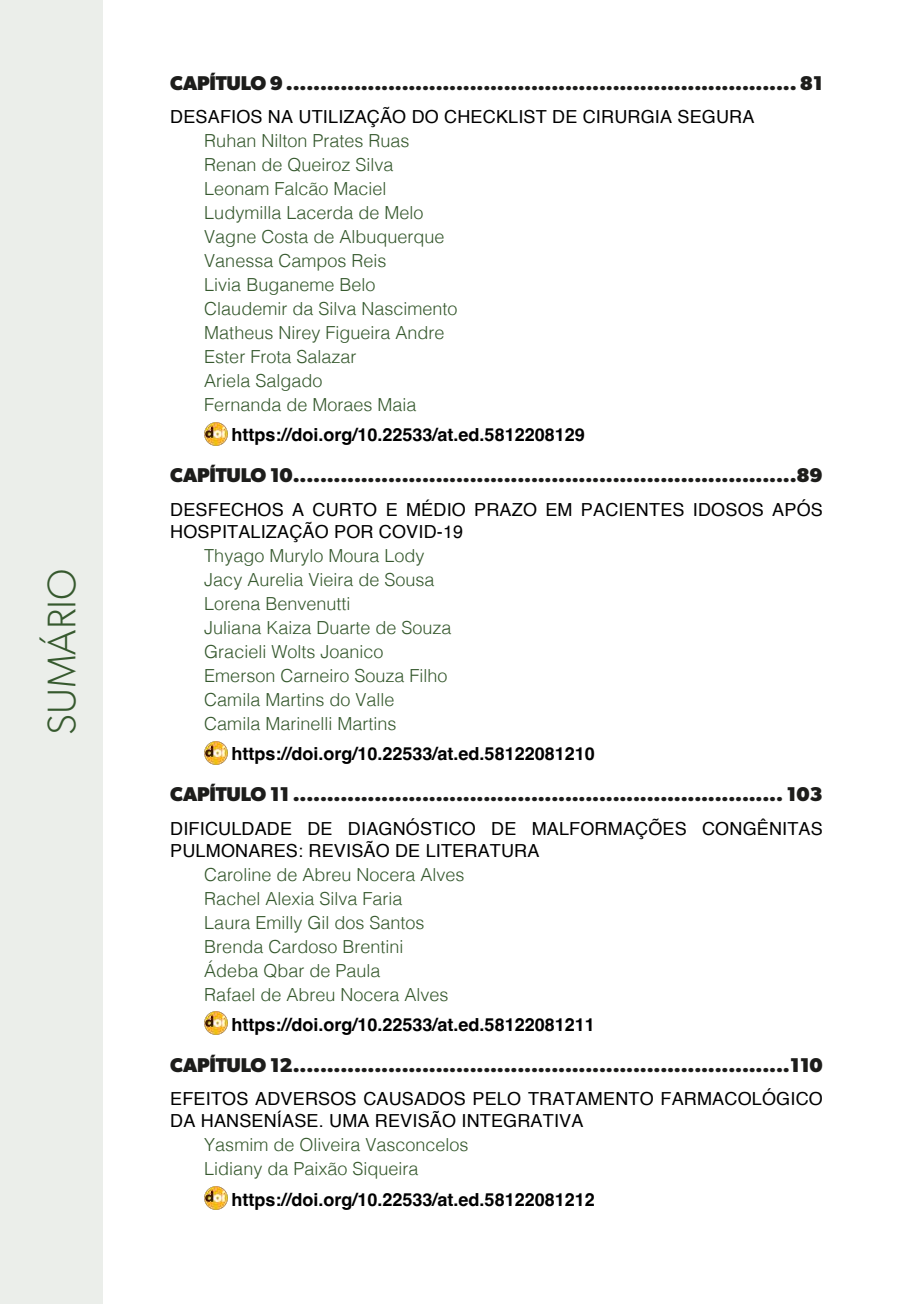
<style>
.page{position:relative;width:908px;height:1304px;background:#fff}
.page>*{position:absolute;margin:0;border:0;box-sizing:border-box;transform-origin:0 0}
.t1{font:300 40px "Gibson";color:#36592e}
.t2{font:700 20px "Gibson";letter-spacing:-.01em;color:#1d1d1b}
.t3{font:300 18px/24px "Helvetica";color:#36592e}
.t4{font:18px/22px "Helvetica";letter-spacing:.01em;color:#000}
.t5{font:700 18px "Helvetica";color:#000}
</style>
<div class="page">
<div style="left:0;top:0;width:103px;height:1304px;background:#ebeeea"></div>
<img style="left:204px;top:422px;width:23px;height:23px">
<img style="left:204px;top:741px;width:23px;height:23px">
<img style="left:204px;top:1012px;width:23px;height:23px">
<img style="left:204px;top:1187px;width:23px;height:23px">
<h1 class="t1" style="left:37px;top:735px;width:167px;rotate:-90deg">SUMÁRIO</h1>
<p class="t2" style="left:170px;top:71px;width:653px">CAPÍTULO 9 ........................................................................... 81</p>
<p class="t4" style="left:170px;top:106px;width:585px">DESAFIOS NA UTILIZAÇÃO DO CHECKLIST DE CIRURGIA SEGURA</p>
<p class="t3" style="left:204px;top:127px;width:255px">Ruhan Nilton Prates Ruas<br>Renan de Queiroz Silva<br>Leonam Falcão Maciel<br>Ludymilla Lacerda de Melo<br>Vagne Costa de Albuquerque<br>Vanessa Campos Reis<br>Livia Buganeme Belo<br>Claudemir da Silva Nascimento<br>Matheus Nirey Figueira Andre<br>Ester Frota Salazar<br>Ariela Salgado<br>Fernanda de Moraes Maia</p>
<p class="t5" style="left:231px;top:424px;width:355px">https://doi.org/10.22533/at.ed.5812208129</p>
<p class="t2" style="left:170px;top:464px;width:653px">CAPÍTULO 10..........................................................................89</p>
<p class="t4" style="left:170px;top:499px;width:653px">DESFECHOS A CURTO E MÉDIO PRAZO EM PACIENTES IDOSOS APÓS<br>HOSPITALIZAÇÃO POR COVID-19</p>
<p class="t3" style="left:204px;top:542px;width:249px">Thyago Murylo Moura Lody<br>Jacy Aurelia Vieira de Sousa<br>Lorena Benvenutti<br>Juliana Kaiza Duarte de Souza<br>Gracieli Wolts Joanico<br>Emerson Carneiro Souza Filho<br>Camila Martins do Valle<br>Camila Marinelli Martins</p>
<p class="t5" style="left:231px;top:743px;width:365px">https://doi.org/10.22533/at.ed.58122081210</p>
<p class="t2" style="left:170px;top:782px;width:653px">CAPÍTULO 11 ........................................................................ 103</p>
<p class="t4" style="left:170px;top:818px;width:653px">DIFICULDADE DE DIAGNÓSTICO DE MALFORMAÇÕES CONGÊNITAS<br>PULMONARES: REVISÃO DE LITERATURA</p>
<p class="t3" style="left:204px;top:861px;width:262px">Caroline de Abreu Nocera Alves<br>Rachel Alexia Silva Faria<br>Laura Emilly Gil dos Santos<br>Brenda Cardoso Brentini<br>Ádeba Qbar de Paula<br>Rafael de Abreu Nocera Alves</p>
<p class="t5" style="left:231px;top:1014px;width:365px">https://doi.org/10.22533/at.ed.58122081211</p>
<p class="t2" style="left:170px;top:1053px;width:653px">CAPÍTULO 12.........................................................................110</p>
<p class="t4" style="left:170px;top:1089px;width:653px">EFEITOS ADVERSOS CAUSADOS PELO TRATAMENTO FARMACOLÓGICO<br>DA HANSENÍASE. UMA REVISÃO INTEGRATIVA</p>
<p class="t3" style="left:204px;top:1132px;width:266px">Yasmim de Oliveira Vasconcelos<br>Lidiany da Paixão Siqueira</p>
<p class="t5" style="left:231px;top:1188px;width:365px">https://doi.org/10.22533/at.ed.58122081212</p>
</div>
